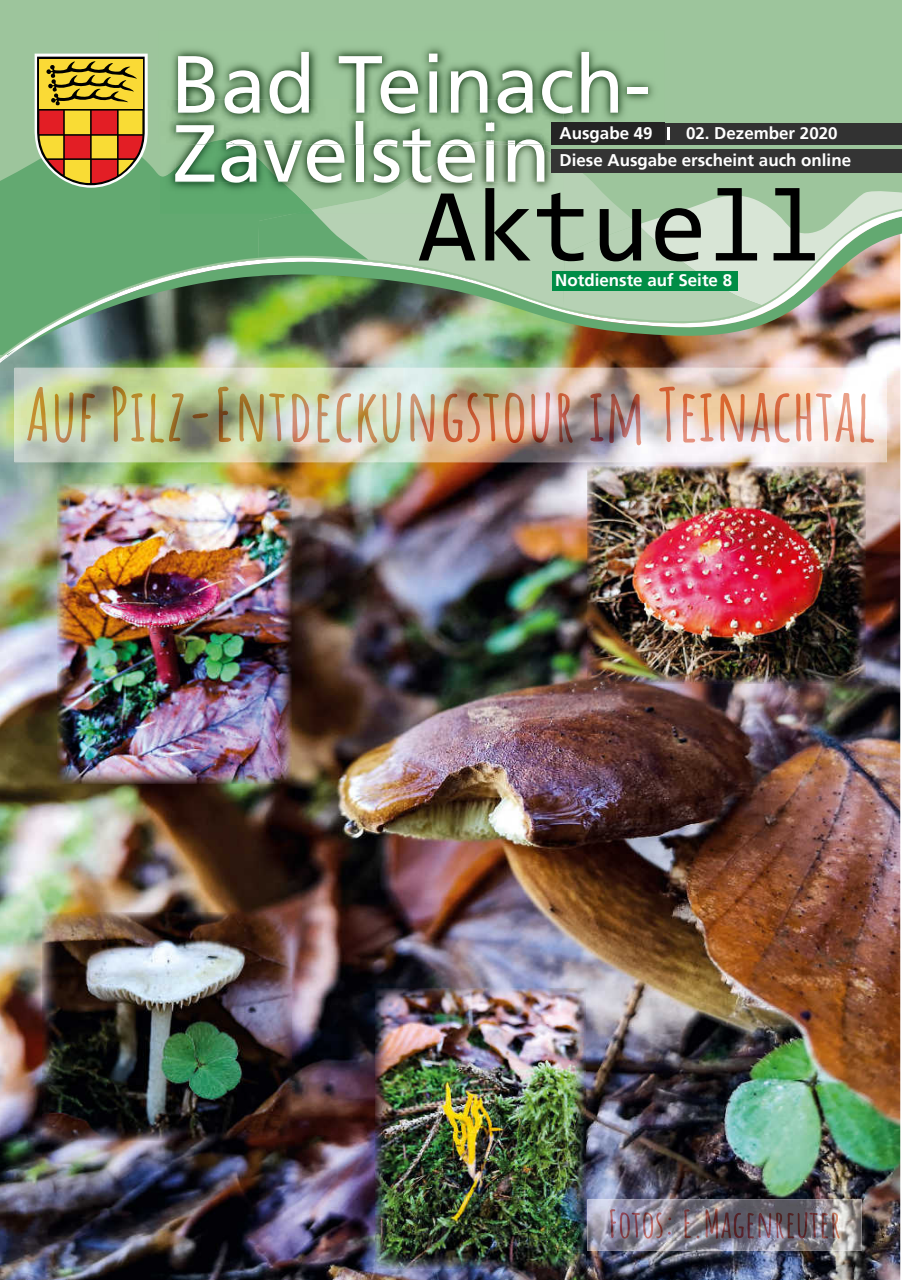
<style>
.page{position:relative;width:902px;height:1280px;background:#fff}
.page>*{position:absolute;margin:0;border:0;box-sizing:border-box;transform-origin:0 0}
.t1{font:104.85px "Consolas";color:#000}
.t2{font:81px "Frutiger";color:#fff}
.t3{font:700 16.95px/27.2px "Frutiger";color:#fff}
</style>
<div class="page">
<img style="left:0;top:361px;width:900px;height:919px">
<img style="left:58px;top:484px;width:233px;height:300px">
<img style="left:43px;top:912px;width:248px;height:228px">
<img style="left:375px;top:988px;width:210px;height:280px">
<img style="left:15px;top:368px;width:871px;height:94px">
<img style="left:27px;top:386px;width:846px;height:59px">
<img style="left:587px;top:467px;width:278px;height:216px">
<img style="left:587px;top:1199px;width:274px;height:52px">
<img style="left:610px;top:1208px;width:229px;height:31px">
<img style="left:16px;top:307px;width:885px;height:52px">
<div style="left:0;top:0;width:901px;height:189px;background:#9dc59c"></div>
<svg style="left:311px;top:145px;width:327px;height:162px;background:#9aba96"></svg>
<svg style="left:563px;top:189px;width:338px;height:134px;background:#b8c8af"></svg>
<svg style="left:0;top:355px;width:16px;height:8px"></svg>
<img style="left:0;top:131px;width:311px;height:224px">
<svg style="left:258px;top:214px;width:110px;height:46px;background:#7eb687"></svg>
<div style="left:552px;top:123px;width:349px;height:22px;background:#323232"></div>
<div style="left:552px;top:271px;width:185px;height:19px;background:#008d46"></div>
<img style="left:311px;top:150px;width:252px;height:64px">
<img style="left:160px;top:169px;width:151px;height:45px">
<img style="left:294px;top:210px;width:21px;height:4px">
<img style="left:283px;top:145px;width:119px;height:38px">
<img style="left:402px;top:145px;width:142px;height:38px">
<img style="left:175px;top:145px;width:108px;height:38px">
<img style="left:158px;top:31px;width:506px;height:114px">
<div style="left:563px;top:123px;width:101px;height:22px;background:#242424"></div>
<img style="left:160px;top:100px;width:151px;height:45px">
<img style="left:311px;top:100px;width:151px;height:21px">
<img style="left:462px;top:100px;width:101px;height:45px">
<img style="left:175px;top:121px;width:369px;height:24px">
<img style="left:466px;top:141px;width:58px;height:4px">
<img style="left:204px;top:139px;width:32px;height:6px">
<svg style="left:35px;top:54px;width:113px;height:134px;background:#ba8d3d"></svg>
<svg style="left:667px;top:127px;width:3px;height:13px"></svg>
<div style="left:551px;top:149px;width:350px;height:24px;background:#343434"></div>
<h2 class="t2" style="left:171px;top:37px;width:481px">Bad Teinach-</h2>
<h2 class="t2" style="left:173px;top:106px;width:379px">Zavelstein</h2>
<p class="t3" style="left:559px;top:119px;width:95px">Ausgabe 49</p>
<p class="t3" style="left:559px;top:119px;width:293px;text-indent:126px">02. Dezember 2020<br>Diese Ausgabe erscheint auch online</p>
<h1 class="t1" style="left:418px;top:154px;width:405px">Aktuell</h1>
<p class="t3" style="left:555px;top:266px;width:178px">Notdienste auf Seite 8</p>
</div>
